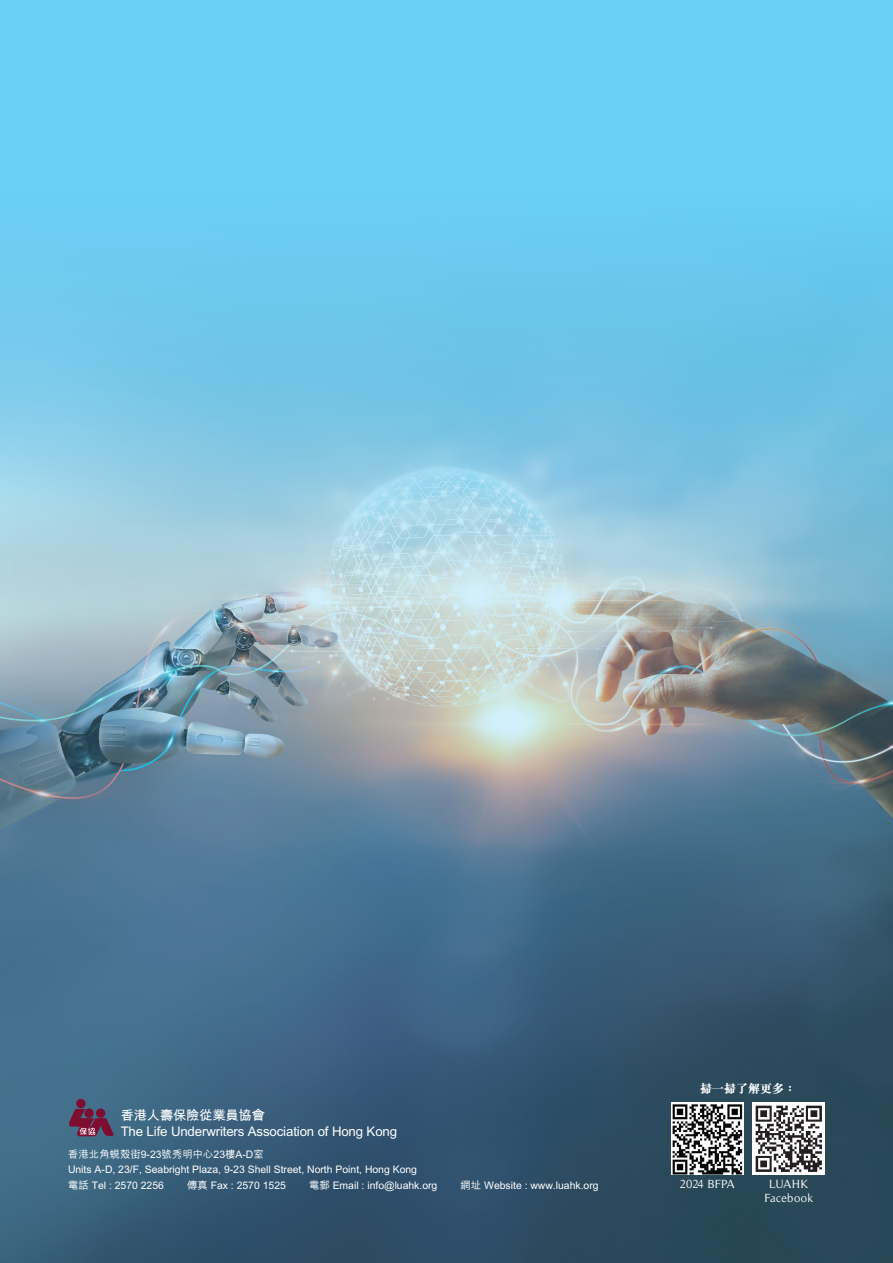
<style>
.page{position:relative;width:893px;height:1263px;background:#6bcff6}
.page>*{position:absolute;margin:0;border:0;box-sizing:border-box;transform-origin:0 0}
.t1{font:700 13.2px/15.9px "M Hei HK";letter-spacing:-.01em;color:#fff}
.t2{font:12px/13.5px "Timeless";letter-spacing:.02em;color:#fff;text-align:center}
.t3{font:800 12px "M Sung HK";color:#fff}
.t4{font:12px "Timeless";color:#fff}
.t5{font:500 10.35px/15.5px "M Hei HK";color:#fff}
</style>
<div class="page">
<img style="left:0;top:275px;width:893px;height:988px">
<img style="left:671px;top:1104px;width:72px;height:71px">
<img style="left:753px;top:1103px;width:72px;height:72px">
<div style="left:76px;top:1099px;width:10px;height:9px;background:#7e0e31;border-radius:50%"></div>
<div style="left:96px;top:1108px;width:9px;height:10px;background:#5a4866;border-radius:50%"></div>
<svg style="left:68px;top:1109px;width:46px;height:28px"></svg>
<p class="t1" style="left:121px;top:1106px;width:278px">香港人壽保險從業員協會<br>The Life Underwriters Association of Hong Kong</p>
<p class="t5" style="left:68px;top:1145px;width:350px">香港北角蜆殼街9-23號秀明中心23樓A-D室<br>Units A-D, 23/F, Seabright Plaza, 9-23 Shell Street, North Point, Hong Kong電話 Tel : 2570 2256</p>
<p class="t5" style="left:187px;top:1176px;width:100px">傳真 Fax : 2570 1525</p>
<p class="t5" style="left:309px;top:1176px;width:130px">電郵 Email : info@luahk.org</p>
<p class="t5" style="left:461px;top:1176px;width:140px">網址 Website : www.luahk.org</p>
<p class="t3" style="left:700px;top:1080px;width:97px">掃一掃了解更多：</p>
<p class="t4" style="left:680px;top:1177px;width:56px">2024 BFPA</p>
<p class="t2" style="left:764px;top:1177px;width:50px">LUAHK<br>Facebook</p>
</div>
